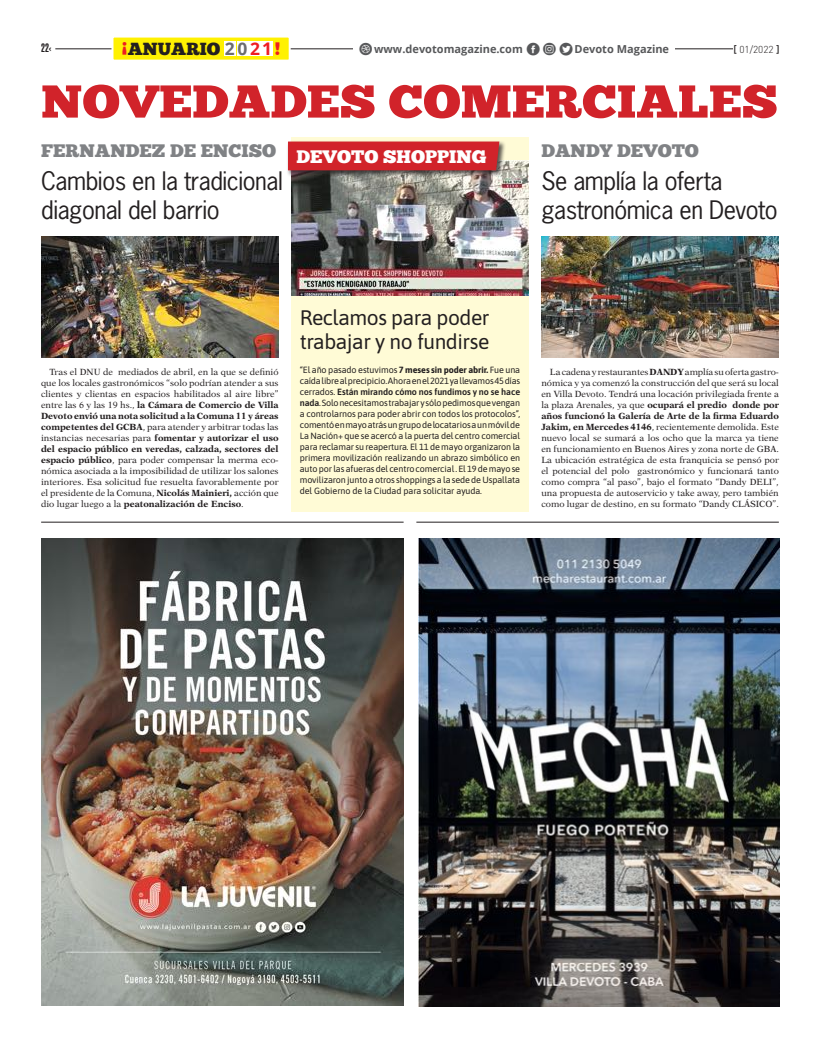
<style>
.page{position:relative;width:820px;height:1049px;background:#fff}
.page>*{position:absolute;margin:0;border:0;box-sizing:border-box;transform-origin:0 0}
.t1{font:46px "Chunk Five Ex";color:#d1232a;scale:1.1 1}
.t2{font:24px/29px "News Gothic";letter-spacing:-.02em;color:#231f20}
.t3{font:21px/24px "Asap";letter-spacing:-.02em;color:#231f20}
.t4{font:18px "Chunk Five Ex";color:#808285;scale:1.05 1}
.t5{font:18px "Chunk Five Ex";color:#fff;scale:1.05 1}
.t6{font:17.4px "Chunk Five Ex";color:#231f20;scale:1.05 1}
.t7{font:12px "Helvetica LT Std Ultra Comp";color:#231f20}
.t8{font:700 11px "Open Sans";color:#57585a}
.t9{font:300 10px "DIN";color:#231f20}
.t10{font:9px/11px "New Aster";color:#231f20;text-align:justify}
.t11{font:9px/11px "Asap";letter-spacing:-.01em;color:#231f20;text-align:justify}
.s1{font-family:"Helvetica LT Std";font-weight:700;font-size:10px}
.s2{font-family:"Open Sans";font-weight:700;color:#6c6d70}
.s3{font-family:"Open Sans";font-weight:800;color:#ee1d23}
.s4{font-family:"Open Sans";font-weight:700;color:#ee1d23}
.s5{font-size:18px;color:#ee1d23}
.s6{font-family:"Social Circles";font-weight:400;font-size:23px}
.s7{font-weight:500}
.s8{font-weight:700}
</style>
<div class="page">
<hr style="left:55px;top:49px;width:717px;height:1px;background:#231f20">
<div style="left:732px;top:44px;width:47px;height:12px;background:#fff"></div>
<div style="left:352px;top:40px;width:322px;height:20px;background:#fff"></div>
<svg style="left:110px;top:37px;width:181px;height:23px;background:#fef21b"></svg>
<div style="left:224px;top:42px;width:12px;height:14px;background:#fff"></div>
<div style="left:237px;top:42px;width:11px;height:14px;background:#fff"></div>
<div style="left:249px;top:42px;width:12px;height:14px;background:#fff"></div>
<div style="left:261px;top:42px;width:12px;height:14px;background:#fff"></div>
<hr style="left:416px;top:522px;width:362px;height:1px;background:#231f20">
<hr style="left:41px;top:522px;width:362px;height:1px;background:#231f20">
<img style="left:41px;top:539px;width:362px;height:467px">
<img style="left:418px;top:538px;width:360px;height:468px">
<div style="left:291px;top:137px;width:237px;height:374px;background:#fffbd6"></div>
<img style="left:41px;top:236px;width:237px;height:121px">
<img style="left:291px;top:160px;width:237px;height:135px">
<div style="left:286px;top:140px;width:220px;height:37px;background:#231f20;opacity:.75"></div>
<div style="left:288px;top:142px;width:211px;height:28px;background:#d1232a"></div>
<img style="left:541px;top:236px;width:237px;height:121px">
<h3 class="t7" style="left:41px;top:41px;width:12px">22<span class="s1">‹</span></h3>
<h3 class="t6" style="left:122px;top:36px;width:152px"><sup>¡</sup>ANUARIO <span class="s2">2 0</span><span class="s3">2</span><span class="s4">1</span> <span class="s5">!</span></h3>
<p class="t8" style="left:358px;top:41px;width:312px"><span class="s6">a</span>www.devotomagazine.com <span class="s6">f$t</span>Devoto Magazine</p>
<p class="t9" style="left:733px;top:43px;width:48px"><span class="s7">[</span> 01/2022 <span class="s7">]</span></p>
<h1 class="t1" style="left:41px;top:67px;width:671px">NOVEDADES COMERCIALES</h1>
<h3 class="t4" style="left:41px;top:137px;width:225px">FERNANDEZ DE ENCISO</h3>
<h3 class="t4" style="left:541px;top:137px;width:151px">DANDY DEVOTO</h3>
<h3 class="t5" style="left:296px;top:143px;width:182px">DEVOTO SHOPPING</h3>
<h2 class="t2" style="left:41px;top:166px;width:243px">Cambios en la tradicional diagonal del barrio</h2>
<h2 class="t2" style="left:541px;top:166px;width:238px">Se amplía la oferta gastronómica en Devoto</h2>
<h3 class="t3" style="left:299px;top:305px;width:191px">Reclamos para poder trabajar y no fundirse</h3>
<p class="t11" style="left:300px;top:364px;width:222px">“El año pasado estuvimos 7 meses sin poder abrir. Fue una caída libre al precipicio. Ahora en el 2021 ya llevamos 45 días cerrados. Están mirando cómo nos fundimos y no se hace nada. Solo necesitamos trabajar y sólo pedimos que vengan a controlarnos para poder abrir con todos los protocolos”, comentó en mayo atrás un grupo de locatarios a un móvil de La Nación+ que se acercó a la puerta del centro comercial para reclamar su reapertura. El 11 de mayo organizaron la primera movilización realizando un abrazo simbólico en auto por las afueras del centro comercial . El 19 de mayo se movilizaron junto a otros shoppings a la sede de Uspallata del Gobierno de la Ciudad para solicitar ayuda.</p>
<p class="t10" style="left:41px;top:367px;width:239px;text-indent:9px">Tras el DNU de mediados de abril, en la que se definió que los locales gastronómicos “solo podrían atender a sus clientes y clientas en espacios habilitados al aire libre” entre las 6 y las 19 hs., <span class="s8">la Cámara de Comercio de Villa Devoto envió una nota solicitud a la Comuna 11 y áreas competentes del GCBA</span>, para atender y arbitrar todas las instancias necesarias para <span class="s8">fomentar y autorizar el uso del espacio público en veredas, calzada, sectores del espacio público</span>, para poder compensar la merma eco&shy;nómica asociada a la imposibilidad de utilizar los salones interiores. Esa solicitud fue resuelta favorablemente por el presidente de la Comuna, <span class="s8">Nicolás Mainieri,</span> acción que dio lugar luego a la <span class="s8">peatonalización de Enciso</span>.</p>
<p class="t10" style="left:541px;top:367px;width:239px;text-indent:9px">La cadena y restaurantes <span class="s8">DANDY</span> amplía su oferta gastro&shy;nómica y ya comenzó la construcción del que será su local en Villa Devoto. Tendrá una locación privilegiada frente a la plaza Arenales, ya que <span class="s8">ocupará el predio donde por años funcionó la Galería de Arte de la firma Eduardo Jakim, en Mercedes 4146</span>, recientemente demolida. Este nuevo local se sumará a los ocho que la marca ya tiene en funcionamiento en Buenos Aires y zona norte de GBA.<br>La ubicación estratégica de esta franquicia se pensó por el potencial del polo gastronómico y funcionará tanto como compra “al paso”, bajo el formato “Dandy DELI”, una propuesta de autoservicio y take away, pero también como lugar de destino, en su formato “Dandy CLÁSICO”.</p>
</div>
